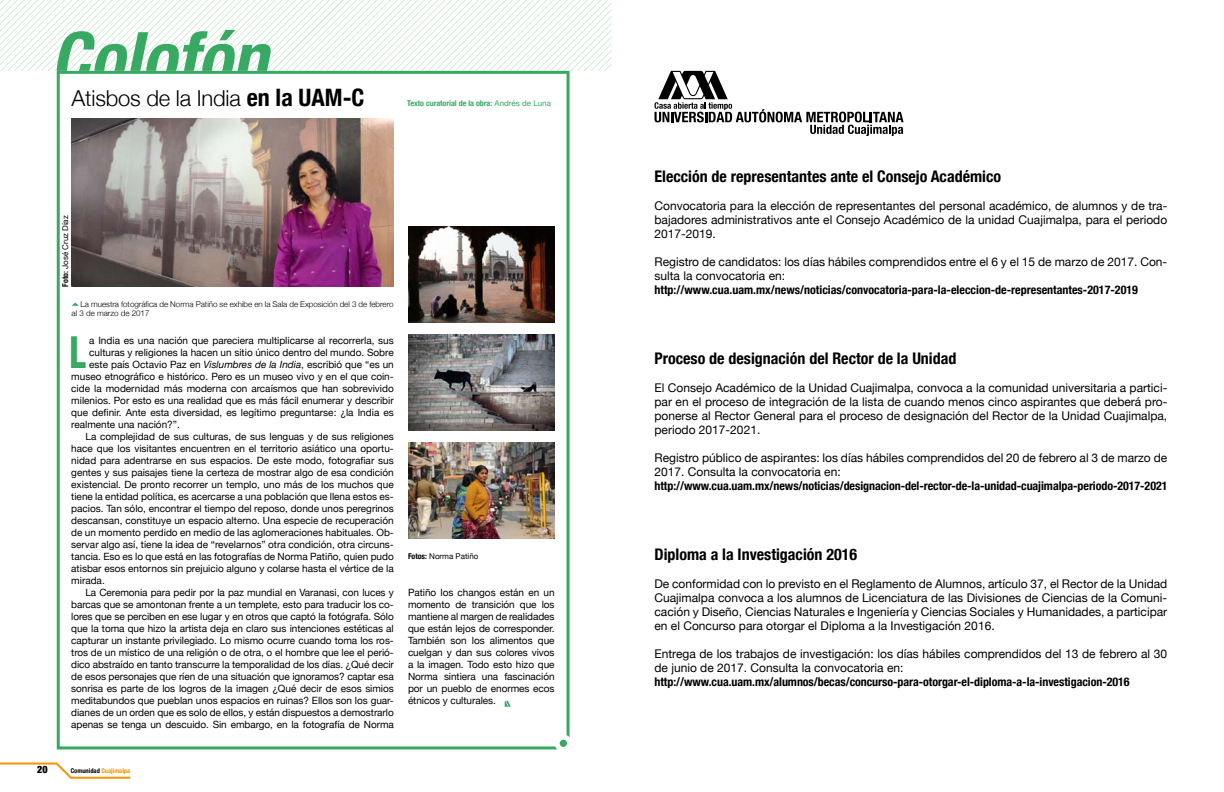
<style>
.page{position:relative;width:1224px;height:792px;background:#fff}
.page>*{position:absolute;margin:0;border:0;box-sizing:border-box;transform-origin:0 0}
.t1{font:41.3px "Jersey M54";color:#38a962}
.t2{font:300 22px "Helvetica Neue";letter-spacing:-.01em;color:#000}
.t3{font:700 condensed 16px "Helvetica Neue";color:#000}
.t4{font:12px/14px "Helvetica Neue";color:#000;text-align:justify}
.t5{font:700 condensed 12px "Helvetica Neue";letter-spacing:-.005em;color:#000}
.t6{font:10px/12px "Helvetica Neue";color:#000;text-align:justify}
.t7{font:900 condensed 10px "Helvetica Neue";color:#000}
.t8{font:300 8px/9px "Helvetica Neue";color:#000}
.t9{font:700 condensed 8px "Helvetica Neue";color:#38a962}
.t10{font:8px "Helvetica Neue";color:#000}
.t11{font:700 condensed 6.5px "Helvetica Neue";color:#f39400}
.s1{font-weight:700;font-stretch:condensed;font-size:24px}
.s2{font-weight:400;font-stretch:normal}
.s3{font-weight:700;font-stretch:condensed}
.s4{font-style:italic}
.s5{color:#000}
</style>
<div class="page">
<svg style="left:0;top:762px;width:131px;height:17px"></svg>
<div style="left:57px;top:71px;width:513px;height:678px;border:3px solid #38a962"></div>
<div style="left:557px;top:737px;width:13px;height:12px;background:#38a962;border-radius:50%"></div>
<div style="left:555px;top:735px;width:17px;height:17px;border:5px solid #fff;border-radius:50%"></div>
<svg style="left:0;top:0;width:612px;height:71px"></svg>
<svg style="left:505px;top:701px;width:6px;height:6px"></svg>
<img style="left:71px;top:119px;width:323px;height:168px">
<svg style="left:72px;top:303px;width:7px;height:3px"></svg>
<img style="left:408px;top:227px;width:147px;height:96px">
<img style="left:408px;top:335px;width:147px;height:96px">
<img style="left:408px;top:443px;width:147px;height:96px">
<svg style="left:655px;top:71px;width:249px;height:65px"></svg>
<h2 class="t2" style="left:72px;top:80px;width:294px">Atisbos de la India <span class="s1">en la UAM-C</span></h2>
<p class="t9" style="left:407px;top:96px;width:145px">Texto curatorial de la obra: <span class="s2">Andrés de Luna</span></p>
<p class="t10" style="left:59px;top:287px;width:73px;rotate:-90deg"><span class="s3">Foto:</span> José Cruz Díaz</p>
<p class="t8" style="left:72px;top:299px;width:323px;text-indent:9px">La muestra fotográfica de Norma Patiño se exhibe en la Sala de Exposición del 3 de febrero al 3 de marzo de 2017</p>
<h1 class="t1" style="left:70px;top:330px;width:19px">L</h1>
<p class="t6" style="left:89px;top:334px;width:306px">a India es una nación que pareciera multiplicarse al recorrerla, sus</p>
<p class="t6" style="left:89px;top:346px;width:306px">culturas y religiones la hacen un sitio único dentro del mundo. Sobre</p>
<p class="t6" style="left:89px;top:358px;width:306px">este país Octavio Paz en <span class="s4">Vislumbres de la India</span>, escribió que “es un</p>
<p class="t6" style="left:71px;top:370px;width:324px">museo etnográfico e histórico. Pero es un museo vivo y en el que coin-</p>
<p class="t6" style="left:71px;top:382px;width:324px">cide la modernidad más moderna con arcaísmos que han sobrevivido</p>
<p class="t6" style="left:71px;top:394px;width:324px">milenios. Por esto es una realidad que es más fácil enumerar y describir</p>
<p class="t6" style="left:71px;top:406px;width:324px">que definir. Ante esta diversidad, es legítimo preguntarse: ¿la India es</p>
<p class="t6" style="left:71px;top:418px;width:110px">realmente una nación?”.</p>
<p class="t6" style="left:85px;top:430px;width:310px">La complejidad de sus culturas, de sus lenguas y de sus religiones</p>
<p class="t6" style="left:71px;top:442px;width:324px">hace que los visitantes encuentren en el territorio asiático una oportu-</p>
<p class="t6" style="left:71px;top:454px;width:324px">nidad para adentrarse en sus espacios. De este modo, fotografiar sus</p>
<p class="t6" style="left:71px;top:466px;width:324px">gentes y sus paisajes tiene la certeza de mostrar algo de esa condición</p>
<p class="t6" style="left:71px;top:478px;width:324px">existencial. De pronto recorrer un templo, uno más de los muchos que</p>
<p class="t6" style="left:71px;top:490px;width:324px">tiene la entidad política, es acercarse a una población que llena estos es-</p>
<p class="t6" style="left:71px;top:502px;width:324px">pacios. Tan sólo, encontrar el tiempo del reposo, donde unos peregrinos</p>
<p class="t6" style="left:71px;top:514px;width:324px">descansan, constituye un espacio alterno. Una especie de recuperación</p>
<p class="t6" style="left:71px;top:526px;width:324px">de un momento perdido en medio de las aglomeraciones habituales. Ob-</p>
<p class="t6" style="left:71px;top:538px;width:324px">servar algo así, tiene la idea de “revelarnos” otra condición, otra circuns-</p>
<p class="t6" style="left:71px;top:550px;width:324px">tancia. Eso es lo que está en las fotografías de Norma Patiño, quien pudo</p>
<p class="t6" style="left:71px;top:562px;width:324px">atisbar esos entornos sin prejuicio alguno y colarse hasta el vértice de la</p>
<p class="t6" style="left:71px;top:574px;width:35px">mirada.</p>
<p class="t6" style="left:85px;top:586px;width:310px">La Ceremonia para pedir por la paz mundial en Varanasi, con luces y</p>
<p class="t6" style="left:71px;top:598px;width:324px">barcas que se amontonan frente a un templete, esto para traducir los co-</p>
<p class="t6" style="left:71px;top:610px;width:324px">lores que se perciben en ese lugar y en otros que captó la fotógrafa. Sólo</p>
<p class="t6" style="left:71px;top:622px;width:324px">que la toma que hizo la artista deja en claro sus intenciones estéticas al</p>
<p class="t6" style="left:71px;top:634px;width:324px">capturar un instante privilegiado. Lo mismo ocurre cuando toma los ros-</p>
<p class="t6" style="left:71px;top:646px;width:324px">tros de un místico de una religión o de otra, o el hombre que lee el perió-</p>
<p class="t6" style="left:71px;top:658px;width:324px">dico abstraído en tanto transcurre la temporalidad de los días. ¿Qué decir</p>
<p class="t6" style="left:71px;top:670px;width:324px">de esos personajes que ríen de una situación que ignoramos? captar esa</p>
<p class="t6" style="left:71px;top:682px;width:324px">sonrisa es parte de los logros de la imagen ¿Qué decir de esos simios</p>
<p class="t6" style="left:71px;top:694px;width:324px">meditabundos que pueblan unos espacios en ruinas? Ellos son los guar-</p>
<p class="t6" style="left:71px;top:706px;width:324px">dianes de un orden que es solo de ellos, y están dispuestos a demostrarlo</p>
<p class="t6" style="left:71px;top:718px;width:324px">apenas se tenga un descuido. Sin embargo, en la fotografía de Norma</p>
<p class="t10" style="left:408px;top:549px;width:72px"><span class="s3">Fotos:</span> Norma Patiño</p>
<p class="t6" style="left:408px;top:586px;width:148px">Patiño los changos están en un momento de transición que los mantiene al margen de realidades que están lejos de corresponder.<br>También son los alimentos que cuelgan y dan sus colores vivos a la imagen. Todo esto hizo que Norma sintiera una fascinación por un pueblo de enormes ecos étnicos y culturales.</p>
<p class="t7" style="left:37px;top:762px;width:12px">20</p>
<p class="t11" style="left:71px;top:766px;width:61px"><span class="s5">Comunidad</span> Cuajimalpa</p>
<h3 class="t3" style="left:655px;top:163px;width:348px">Elección de representantes ante el Consejo Académico</h3>
<p class="t4" style="left:655px;top:198px;width:514px">Convocatoria para la elección de representantes del personal académico, de alumnos y de tra&shy;bajadores administrativos ante el Consejo Académico de la unidad Cuajimalpa, para el periodo 2017-2019.</p>
<p class="t4" style="left:655px;top:254px;width:514px">Registro de candidatos: los días hábiles comprendidos entre el 6 y el 15 de marzo de 2017. Con&shy;sulta la convocatoria en:</p>
<p class="t5" style="left:655px;top:280px;width:485px">http://www.cua.uam.mx/news/noticias/convocatoria-para-la-eleccion-de-representantes-2017-2019</p>
<h3 class="t3" style="left:655px;top:345px;width:303px">Proceso de designación del Rector de la Unidad</h3>
<p class="t4" style="left:655px;top:380px;width:514px">El Consejo Académico de la Unidad Cuajimalpa, convoca a la comunidad universitaria a partici&shy;par en el proceso de integración de la lista de cuando menos cinco aspirantes que deberá pro&shy;ponerse al Rector General para el proceso de designación del Rector de la Unidad Cuajimalpa, periodo 2017-2021.</p>
<p class="t4" style="left:655px;top:450px;width:514px">Registro público de aspirantes: los días hábiles comprendidos del 20 de febrero al 3 de marzo de<br>2017. Consulta la convocatoria en:</p>
<p class="t5" style="left:655px;top:476px;width:515px">http://www.cua.uam.mx/news/noticias/designacion-del-rector-de-la-unidad-cuajimalpa-periodo-2017-2021</p>
<h3 class="t3" style="left:655px;top:541px;width:204px">Diploma a la Investigación 2016</h3>
<p class="t4" style="left:655px;top:576px;width:514px">De conformidad con lo previsto en el Reglamento de Alumnos, artículo 37, el Rector de la Unidad Cuajimalpa convoca a los alumnos de Licenciatura de las Divisiones de Ciencias de la Comuni&shy;cación y Diseño, Ciencias Naturales e Ingeniería y Ciencias Sociales y Humanidades, a participar en el Concurso para otorgar el Diploma a la Investigación 2016.</p>
<p class="t4" style="left:655px;top:646px;width:514px">Entrega de los trabajos de investigación: los días hábiles comprendidos del 13 de febrero al 30 de junio de 2017. Consulta la convocatoria en:</p>
<p class="t5" style="left:655px;top:672px;width:477px">http://www.cua.uam.mx/alumnos/becas/concurso-para-otorgar-el-diploma-a-la-investigacion-2016</p>
</div>
